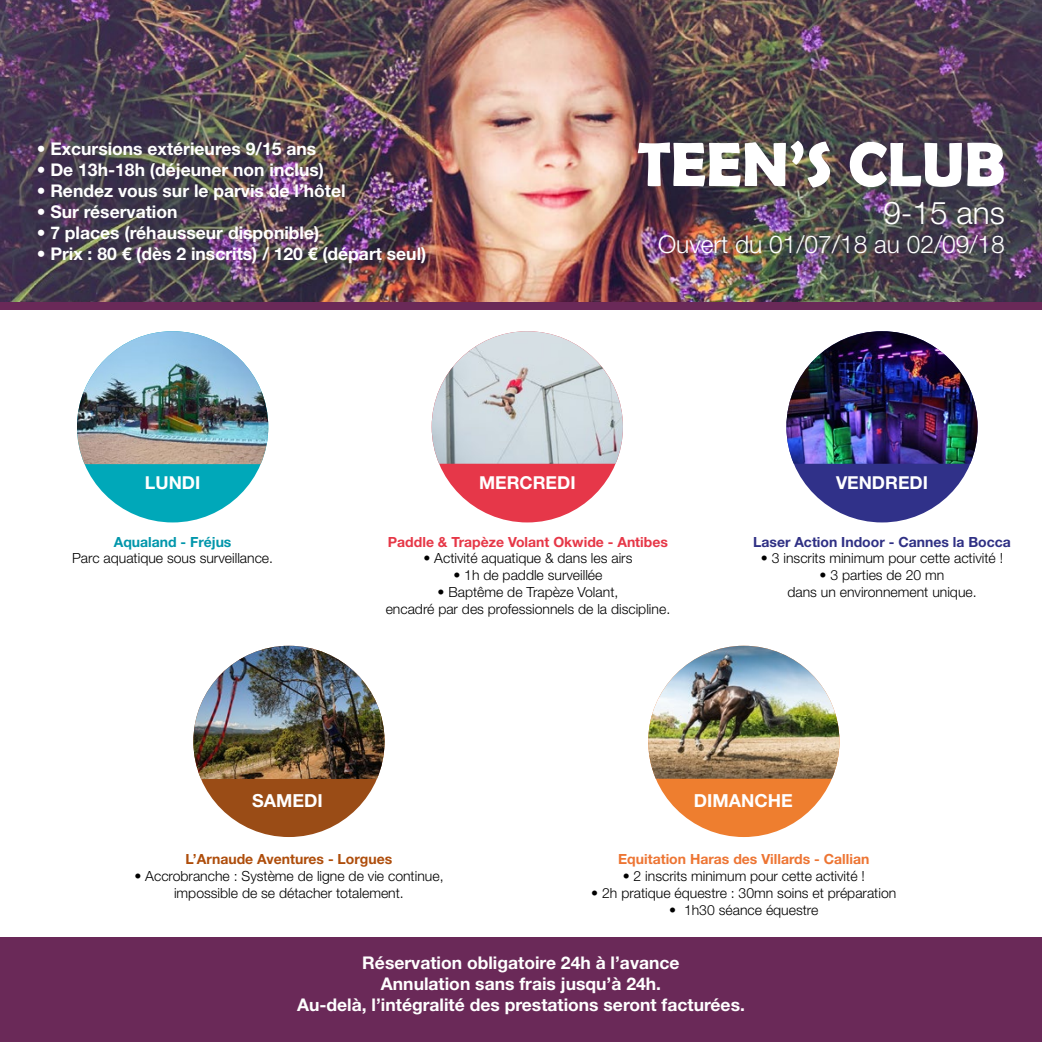
<style>
.page{position:relative;width:1042px;height:1042px;background:#fff}
.page>*{position:absolute;margin:0;border:0;box-sizing:border-box;transform-origin:0 0}
.t1{font:700 63px "Berlin Sans FB Demi";color:#fff}
.t2{font:300 31.5px "Helvetica Neue LT Std";color:#fff}
.t3{font:300 24.5px "Helvetica Neue LT Std";color:#fff}
.t4{font:700 18.03px "Helvetica Neue LT Std";color:#fff}
.t5{font:700 17.85px "Helvetica Neue LT Std";color:#fff}
.t6{font:700 17.5px/21px "Helvetica Neue LT Std";color:#fff;text-align:center}
.t7{font:300 14px/16.8px "Helvetica Neue LT Std";color:#000;text-align:center}
.t8{font:700 14px "Helvetica Neue LT Std";color:#e63747}
.t9{font:700 14px "Helvetica Neue LT Std";color:#ed7533}
.t10{font:700 14px "Helvetica Neue LT Std";color:#2f3084}
.t11{font:700 14px "Helvetica Neue LT Std";color:#ae4d0b}
.t12{font:700 14px "Helvetica Neue LT Std";color:#0096ab}
</style>
<div class="page">
<img style="left:0;top:0;width:1042px;height:302px">
<div style="left:786px;top:331px;width:191px;height:191px;background:#303189;border-radius:50%"></div>
<img style="left:786px;top:331px;width:191px;height:133px">
<div style="left:77px;top:331px;width:191px;height:191px;background:#00a8b9;border-radius:50%"></div>
<img style="left:77px;top:331px;width:191px;height:133px">
<div style="left:432px;top:331px;width:191px;height:191px;background:#e63749;border-radius:50%"></div>
<img style="left:432px;top:331px;width:191px;height:133px">
<div style="left:648px;top:646px;width:191px;height:191px;background:#ee7e2f;border-radius:50%"></div>
<img style="left:648px;top:646px;width:191px;height:133px">
<div style="left:193px;top:646px;width:191px;height:191px;background:#9a4c16;border-radius:50%"></div>
<img style="left:193px;top:646px;width:191px;height:133px">
<div style="left:0;top:937px;width:1042px;height:105px;background:#6a2958"></div>
<div style="left:0;top:302px;width:1042px;height:8px;background:#6a2958"></div>
<p class="t6" style="left:37px;top:138px;width:281px">• Excursions extérieures 9/15 ans</p>
<p class="t6" style="left:37px;top:159px;width:289px">• De 13h-18h (déjeuner non inclus)</p>
<p class="t6" style="left:37px;top:180px;width:310px">• Rendez vous sur le parvis de l’hôtel</p>
<p class="t6" style="left:37px;top:201px;width:142px">• Sur réservation</p>
<p class="t6" style="left:37px;top:222px;width:284px">• 7 places (réhausseur disponible)</p>
<p class="t6" style="left:37px;top:243px;width:391px">• Prix : 80 € (dès 2 inscrits) / 120 € (départ seul)</p>
<h1 class="t1" style="left:637px;top:128px;width:369px">TEEN’S CLUB</h1>
<h2 class="t2" style="left:883px;top:193px;width:123px">9-15 ans</h2>
<h3 class="t3" style="left:658px;top:229px;width:348px">Ouvert du 01/07/18 au 02/09/18</h3>
<p class="t5" style="left:145px;top:471px;width:57px">LUNDI</p>
<p class="t5" style="left:479px;top:471px;width:98px">MERCREDI</p>
<p class="t5" style="left:836px;top:471px;width:93px">VENDREDI</p>
<p class="t12" style="left:114px;top:533px;width:119px">Aqualand - Fréjus</p>
<p class="t7" style="left:72px;top:550px;width:202px">Parc aquatique sous surveillance.</p>
<p class="t8" style="left:388px;top:533px;width:281px">Paddle &amp; Trapèze Volant Okwide - Antibes</p>
<p class="t7" style="left:423px;top:550px;width:210px">• Activité aquatique &amp; dans les airs</p>
<p class="t7" style="left:453px;top:566px;width:151px">• 1h de paddle surveillée</p>
<p class="t7" style="left:386px;top:583px;width:286px">• Baptême de Trapèze Volant,<br>encadré par des professionnels de la discipline.</p>
<p class="t10" style="left:753px;top:533px;width:259px">Laser Action Indoor - Cannes la Bocca</p>
<p class="t7" style="left:761px;top:550px;width:244px">• 3 inscrits minimum pour cette activité !</p>
<p class="t7" style="left:787px;top:566px;width:191px">• 3 parties de 20 mn<br>dans un environnement unique.</p>
<p class="t4" style="left:252px;top:789px;width:72px">SAMEDI</p>
<p class="t4" style="left:694px;top:789px;width:100px">DIMANCHE</p>
<p class="t11" style="left:186px;top:850px;width:208px">L’Arnaude Aventures - Lorgues</p>
<p class="t7" style="left:134px;top:867px;width:311px">• Accrobranche : Système de ligne de vie continue, impossible de se détacher totalement.</p>
<p class="t9" style="left:618px;top:850px;width:253px">Equitation Haras des Villards - Callian</p>
<p class="t7" style="left:623px;top:867px;width:244px">• 2 inscrits minimum pour cette activité !</p>
<p class="t7" style="left:591px;top:884px;width:306px">• 2h pratique équestre : 30mn soins et préparation</p>
<p class="t7" style="left:669px;top:901px;width:151px">• 1h30 séance équestre</p>
<p class="t6" style="left:297px;top:951px;width:449px">Réservation obligatoire 24h à l’avance<br>Annulation sans frais jusqu’à 24h.<br>Au-delà, l’intégralité des prestations seront facturées.</p>
</div>
